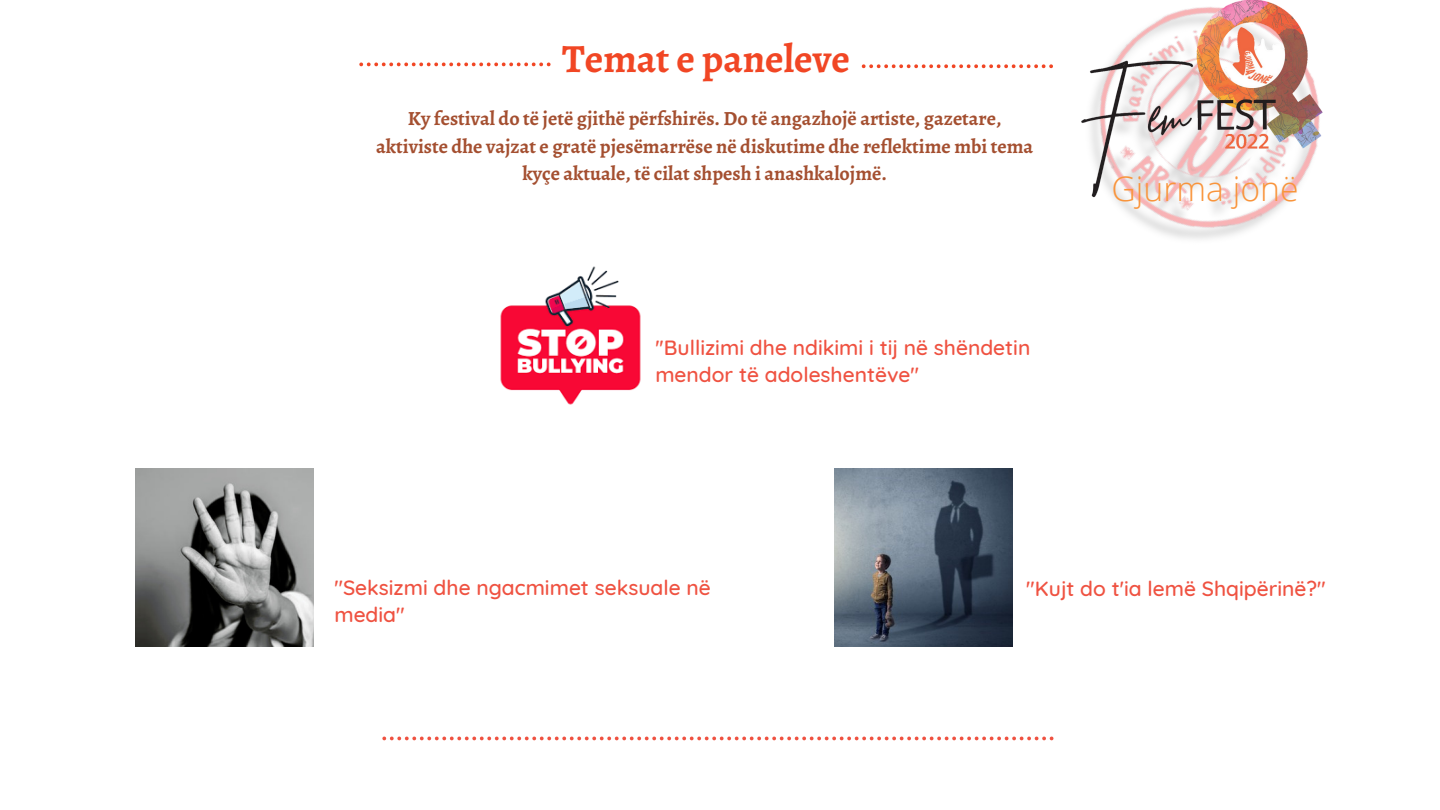
<style>
.page{position:relative;width:1440px;height:810px;background:#fff}
.page>*{position:absolute;margin:0;border:0;box-sizing:border-box;transform-origin:0 0}
.t1{font:700 40px "Alegreya";color:#f14624}
.t2{font:300 33.7px "Open Sans";color:#f9943b}
.t3{font:500 21px/27px "Quicksand";color:#ef5241}
.t4{font:700 20.1px/27.8px "Alegreya";color:#a44f30;text-align:center}
</style>
<div class="page">
<img style="left:135px;top:469px;width:179px;height:178px">
<img style="left:500px;top:266px;width:141px;height:139px">
<img style="left:834px;top:469px;width:179px;height:178px">
<svg style="left:359px;top:63px;width:192px;height:3px"></svg>
<svg style="left:862px;top:64px;width:168px;height:4px"></svg>
<svg style="left:382px;top:737px;width:671px;height:3px"></svg>
<img style="left:1081px;top:0;width:242px;height:235px">
<p class="t1" style="left:562px;top:32px;width:289px">Temat e paneleve</p>
<p class="t4" style="left:376px;top:104px;width:659px">Ky festival do të jetë gjithë përfshirës. Do të angazhojë artiste, gazetare, aktiviste dhe vajzat e gratë pjesëmarrëse në diskutime dhe reflektime mbi tema kyçe aktuale, të cilat shpesh i anashkalojmë.</p>
<p class="t3" style="left:655px;top:334px;width:377px">''Bullizimi dhe ndikimi i tij në shëndetin mendor të adoleshentëve"</p>
<p class="t2" style="left:1112px;top:165px;width:188px">Gjurma jonë</p>
<p class="t3" style="left:334px;top:573px;width:378px">"Seksizmi dhe ngacmimet seksuale në media"</p>
<p class="t3" style="left:1026px;top:574px;width:301px">"Kujt do t'ia lemë Shqipërinë?"</p>
</div>
